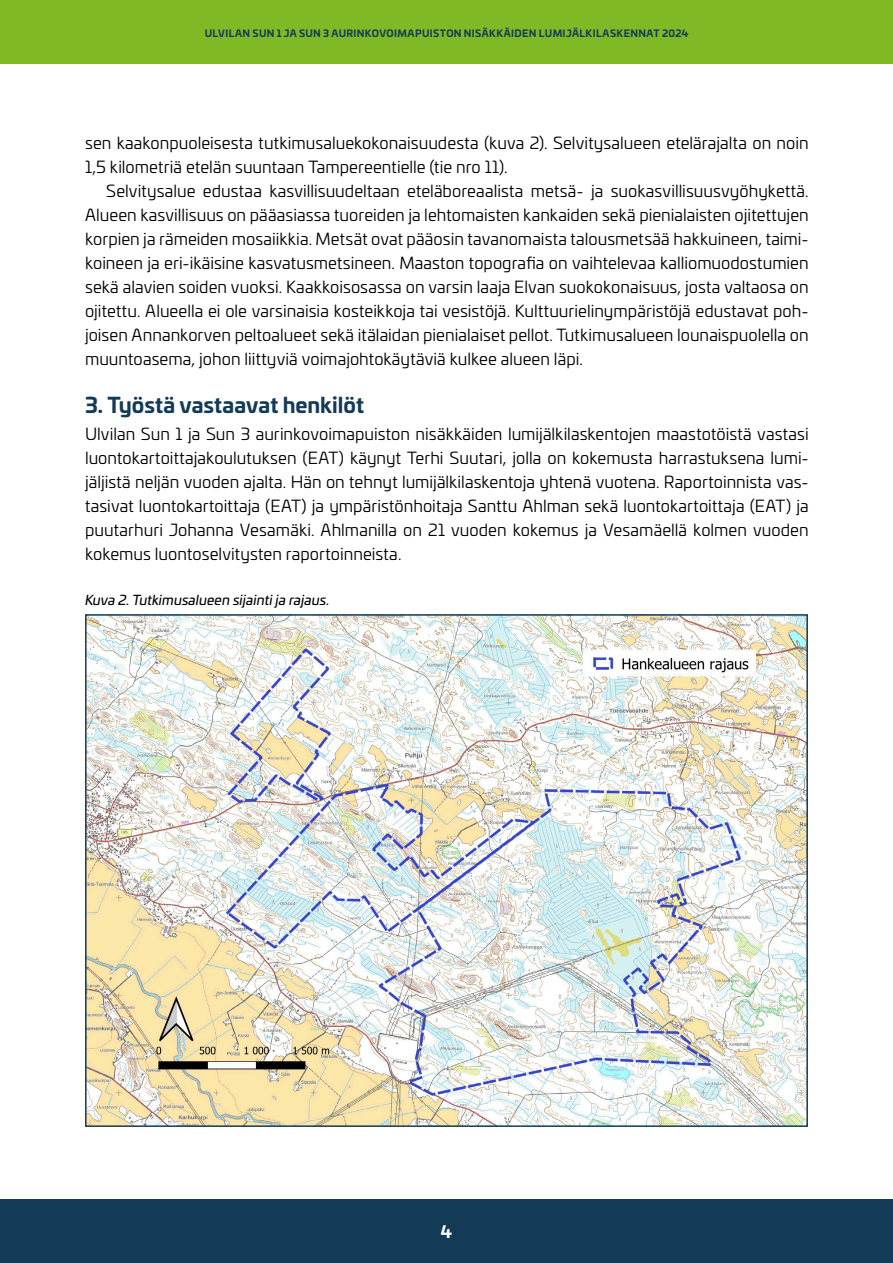
<style>
.page{position:relative;width:893px;height:1263px;background:#fff}
.page>*{position:absolute;margin:0;border:0;box-sizing:border-box;transform-origin:0 0}
.perusotsikko{font:700 21px "Univia Pro";letter-spacing:-.005em;color:#133b55}
.leipis{font:16.5px/24px "Univia Pro";color:#000;text-align:justify}
.leipis_eka_kpl{font:16.5px/24px "Univia Pro";color:#000}
.sivunumero{font:700 16.5px "Univia Pro";color:#fff}
.kuvateksti{font:italic 13.5px "Univia Pro";letter-spacing:.005em;color:#000}
.t1{font:700 9.75px "Univia Pro";letter-spacing:.04em;color:#133b55}
</style>
<div class="page">
<div style="left:0;top:0;width:893px;height:64px;background:#80b926"></div>
<div style="left:0;top:1199px;width:893px;height:64px;background:#133b55"></div>
<img style="left:88px;top:617px;width:717px;height:507px">
<p class="t1" style="left:205px;top:25px;width:485px">ULVILAN SUN 1 JA SUN 3 AURINKOVOIMAPUISTON NISÄKKÄIDEN LUMIJÄLKILASKENNAT 2024</p>
<p class="leipis_eka_kpl" style="left:85px;top:130px;width:725px">sen kaakonpuoleisesta tutkimusaluekokonaisuudesta (kuva 2). Selvitysalueen etelärajalta on noin<br>1,5 kilometriä etelän suuntaan Tampereentielle (tie nro 11).</p>
<p class="leipis" style="left:85px;top:178px;width:725px;text-indent:21px">Selvitysalue edustaa kasvillisuudeltaan eteläboreaalista metsä- ja suokasvillisuusvyöhykettä.<br>Alueen kasvillisuus on pääasiassa tuoreiden ja lehtomaisten kankaiden sekä pienialaisten ojitettujen korpien ja rämeiden mosaiikkia. Metsät ovat pääosin tavanomaista talousmetsää hakkuineen, taimi&shy;koineen ja eri-ikäisine kasvatusmetsineen. Maaston topografia on vaihtelevaa kalliomuodostumien sekä alavien soiden vuoksi. Kaakkoisosassa on varsin laaja Elvan suokokonaisuus, josta valtaosa on ojitettu. Alueella ei ole varsinaisia kosteikkoja tai vesistöjä. Kulttuurielinympäristöjä edustavat poh&shy;joisen Annankorven peltoalueet sekä itälaidan pienialaiset pellot. Tutkimusalueen lounaispuolella on muuntoasema, johon liittyviä voimajohtokäytäviä kulkee alueen läpi.</p>
<p class="perusotsikko" style="left:85px;top:389px;width:280px">3. Työstä vastaavat henkilöt</p>
<p class="leipis_eka_kpl" style="left:85px;top:421px;width:725px;text-align:justify">Ulvilan Sun 1 ja Sun 3 aurinkovoimapuiston nisäkkäiden lumijälkilaskentojen maastotöistä vastasi luontokartoittajakoulutuksen (EAT) käynyt Terhi Suutari, jolla on kokemusta harrastuksena lumi&shy;jäljistä neljän vuoden ajalta. Hän on tehnyt lumijälkilaskentoja yhtenä vuotena. Raportoinnista vas&shy;tasivat luontokartoittaja (EAT) ja ympäristönhoitaja Santtu Ahlman sekä luontokartoittaja (EAT) ja puutarhuri Johanna Vesamäki. Ahlmanilla on 21 vuoden kokemus ja Vesamäellä kolmen vuoden kokemus luontoselvitysten raportoinneista.</p>
<p class="kuvateksti" style="left:85px;top:590px;width:246px">Kuva 2. Tutkimusalueen sijainti ja rajaus.</p>
<p class="sivunumero" style="left:441px;top:1218px;width:13px">4</p>
</div>
